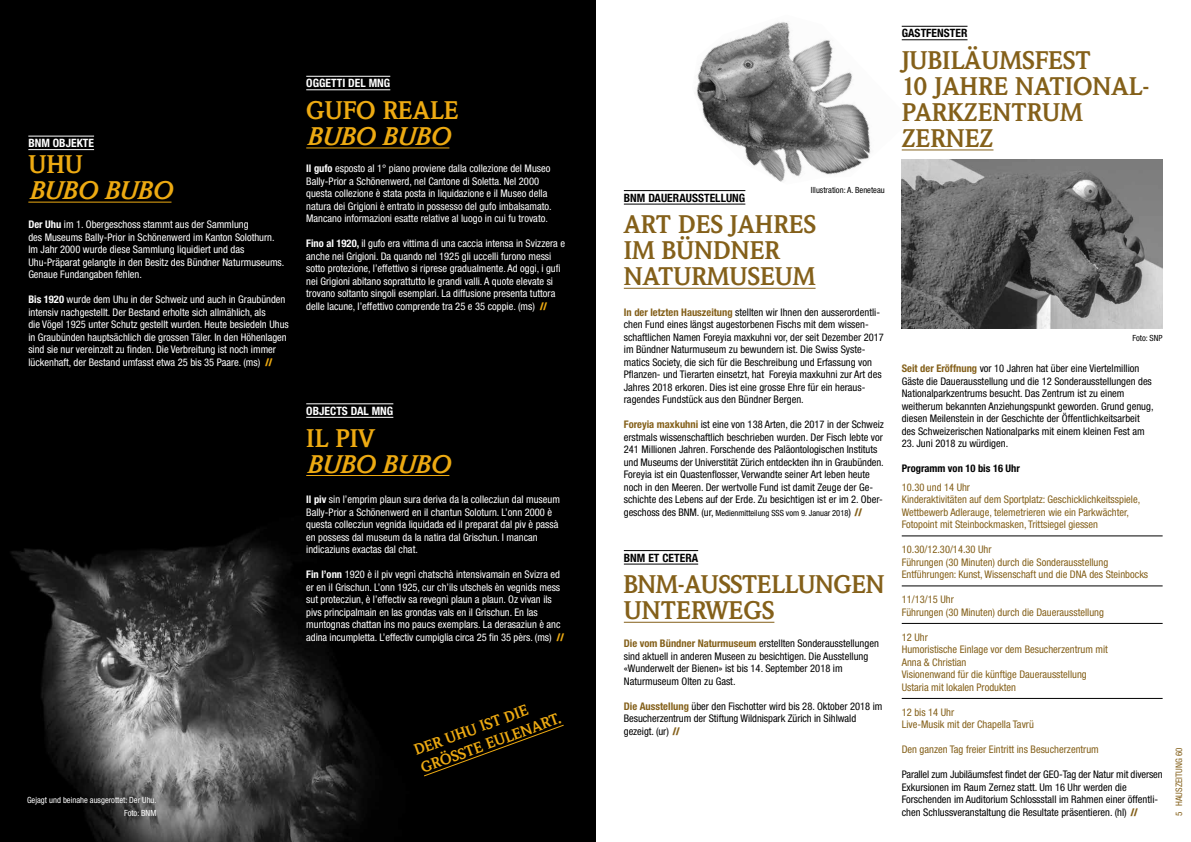
<style>
.page{position:relative;width:1191px;height:842px;background:#fff}
.page>*{position:absolute;margin:0;border:0;box-sizing:border-box;transform-origin:0 0}
.t1{font:700 25px/26px "Weidemann";color:#84601a}
.t2{font:700 25px/26px "Weidemann";letter-spacing:-.02em;color:#84601a}
.t3{font:italic 700 25px "Weidemann";color:#edaa12}
.t4{font:700 25px "Weidemann";color:#edaa12}
.t5{font:700 15px/19px "Weidemann";color:#edaa12}
.t6{font:700 condensed 11.5px "Helvetica Neue";letter-spacing:.005em;color:#000}
.t7{font:700 condensed 11.5px "Helvetica Neue";letter-spacing:.005em;color:#fff}
.t8{font:condensed 10.5px/12.5px "Helvetica Neue";color:#fff}
.t9{font:condensed 10.5px/12.5px "Helvetica Neue";color:#000}
.t10{font:condensed 10.5px/12.5px "Helvetica Neue";color:#84601a}
.t11{font:700 condensed 10.5px "Helvetica Neue";color:#000}
.t12{font:condensed 9px "Helvetica Neue";color:#84601a}
.t13{font:condensed 8.5px "Helvetica Neue";letter-spacing:-.005em;color:#000}
.t14{font:condensed 8.5px/12.5px "Helvetica Neue";color:#fff;text-align:right}
.s1{font-weight:700}
.s2{font-weight:900;color:#edaa12}
.s3{font-weight:700;color:#84601a}
.s4{font-size:10.5px}
.s5{font-weight:900;font-size:10.5px;color:#84601a}
.s6{font-weight:900;color:#84601a}
</style>
<div class="page">
<img style="left:696px;top:22px;width:215px;height:160px">
<img style="left:0;top:0;width:595px;height:842px">
<hr style="left:901px;top:39px;width:66px;height:1px;background:#000">
<hr style="left:901px;top:150px;width:92px;height:1px;background:#84601a">
<hr style="left:901px;top:536px;width:261px;height:1px;background:#000">
<hr style="left:901px;top:586px;width:261px;height:1px;background:#000">
<hr style="left:901px;top:623px;width:261px;height:1px;background:#000">
<hr style="left:901px;top:698px;width:261px;height:1px;background:#000">
<hr style="left:901px;top:26px;width:66px;height:1px;background:#000">
<hr style="left:306px;top:89px;width:84px;height:1px;background:#fff">
<hr style="left:306px;top:148px;width:143px;height:1px;background:#edaa12">
<hr style="left:306px;top:417px;width:87px;height:1px;background:#fff">
<hr style="left:306px;top:475px;width:143px;height:1px;background:#edaa12">
<hr style="left:306px;top:76px;width:84px;height:1px;background:#fff">
<hr style="left:306px;top:403px;width:87px;height:1px;background:#fff">
<img style="left:901px;top:160px;width:261px;height:168px">
<hr style="left:624px;top:204px;width:121px;height:1px;background:#000">
<hr style="left:624px;top:288px;width:191px;height:1px;background:#84601a">
<hr style="left:624px;top:564px;width:74px;height:1px;background:#000">
<hr style="left:624px;top:622px;width:150px;height:1px;background:#84601a">
<hr style="left:624px;top:190px;width:121px;height:1px;background:#000">
<hr style="left:624px;top:550px;width:74px;height:1px;background:#000">
<hr style="left:28px;top:149px;width:66px;height:1px;background:#fff">
<hr style="left:28px;top:202px;width:143px;height:1px;background:#edaa12">
<hr style="left:28px;top:136px;width:66px;height:1px;background:#fff">
<div style="left:423px;top:724px;width:141px;height:53px;background:#000"></div>
<p class="t7" style="left:28px;top:136px;width:67px">BNM OBJEKTE</p>
<h1 class="t4" style="left:28px;top:150px;width:56px">UHU</h1>
<h1 class="t3" style="left:28px;top:176px;width:145px">BUBO BUBO</h1>
<p class="t8" style="left:28px;top:218px;width:257px"><span class="s1">Der Uhu</span> im 1. Obergeschoss stammt aus der Sammlung<br>des Museums Bally-Prior in Schönenwerd im Kanton Solothurn.<br>Im Jahr 2000 wurde diese Sammlung liquidiert und das Uhu-Präparat gelangte in den Besitz des Bündner Naturmuseums.<br>Genaue Fundangaben fehlen.</p>
<p class="t8" style="left:28px;top:293px;width:262px"><span class="s1">Bis 1920</span> wurde dem Uhu in der Schweiz und auch in Graubünden intensiv nachgestellt. Der Bestand erholte sich allmählich, als<br>die Vögel 1925 unter Schutz gestellt wurden. Heute besiedeln Uhus in Graubünden hauptsächlich die grossen Täler. In den Höhenlagen sind sie nur vereinzelt zu finden. Die Verbreitung ist noch immer lückenhaft, der Bestand umfasst etwa 25 bis 35 Paare. (ms) <span class="s2">//</span></p>
<p class="t7" style="left:306px;top:76px;width:86px">OGGETTI DEL MNG</p>
<h1 class="t4" style="left:306px;top:96px;width:154px">GUFO REALE</h1>
<h1 class="t3" style="left:306px;top:121px;width:145px">BUBO BUBO</h1>
<p class="t8" style="left:306px;top:162px;width:247px"><span class="s1">Il gufo</span> esposto al 1° piano proviene dalla collezione del Museo Bally-Prior a Schönenwerd, nel Cantone di Soletta. Nel 2000 questa collezione è stata posta in liquidazione e il Museo della natura dei Grigioni è entrato in possesso del gufo imbalsamato.<br>Mancano informazioni esatte relative al luogo in cui fu trovato.</p>
<p class="t8" style="left:306px;top:237px;width:260px"><span class="s1">Fino al 1920,</span> il gufo era vittima di una caccia intensa in Svizzera e anche nei Grigioni. Da quando nel 1925 gli uccelli furono messi sotto protezione, l’effettivo si riprese gradualmente. Ad oggi, i gufi nei Grigioni abitano soprattutto le grandi valli. A quote elevate si trovano soltanto singoli esemplari. La diffusione presenta tuttora delle lacune, l’effettivo comprende tra 25 e 35 coppie. (ms) <span class="s2">//</span></p>
<p class="t7" style="left:306px;top:404px;width:89px">OBJECTS DAL MNG</p>
<h1 class="t4" style="left:306px;top:423px;width:70px">IL PIV</h1>
<h1 class="t3" style="left:306px;top:449px;width:145px">BUBO BUBO</h1>
<p class="t8" style="left:306px;top:493px;width:255px"><span class="s1">Il piv</span> sin l’emprim plaun sura deriva da la collecziun dal museum Bally-Prior a Schönenwerd en il chantun Soloturn. L’onn 2000 è questa collecziun vegnida liquidada ed il preparat dal piv è passà en possess dal museum da la natira dal Grischun. I mancan indicaziuns exactas dal chat.</p>
<p class="t8" style="left:306px;top:568px;width:259px"><span class="s1">Fin l’onn</span> 1920 è il piv vegnì chatschà intensivamain en Svizra ed er en il Grischun. L’onn 1925, cur ch’ils utschels èn vegnids mess sut protecziun, è l’effectiv sa revegnì plaun a plaun. Oz vivan ils pivs principalmain en las grondas vals en il Grischun. En las muntognas chattan ins mo paucs exemplars. La derasaziun è anc adina incumpletta. L’effectiv cumpiglia circa 25 fin 35 pèrs. (ms) <span class="s2">//</span></p>
<p class="t14" style="left:27px;top:794px;width:131px">Gejagt und beinahe ausgerottet: Der Uhu.<br>Foto: BNM</p>
<h2 class="t5" style="left:411px;top:742px;width:150px;rotate:-20deg">DER UHU IST DIE<br>GRÖSSTE EULENART.</h2>
<p class="t6" style="left:901px;top:26px;width:67px">GASTFENSTER</p>
<h1 class="t1" style="left:901px;top:48px;width:249px">JUBILÄUMSFEST<br>10 JAHRE NATIONAL-<br>PARKZENTRUM<br>ZERNEZ</h1>
<p class="t13" style="left:811px;top:185px;width:75px">Illustration: A. Beneteau</p>
<p class="t6" style="left:624px;top:191px;width:123px">BNM DAUERAUSSTELLUNG</p>
<h1 class="t1" style="left:624px;top:212px;width:194px">ART DES JAHRES<br>IM BÜNDNER<br>NATURMUSEUM</h1>
<p class="t9" style="left:624px;top:306px;width:261px"><span class="s3">In der letzten Hauszeitung</span> stellten wir Ihnen den ausserordentli&shy;chen Fund eines längst augestorbenen Fischs mit dem wissen&shy;schaftlichen Namen Foreyia maxkuhni vor, der seit Dezember 2017 im Bündner Naturmuseum zu bewundern ist. Die Swiss Syste&shy;matics Society, die sich für die Beschreibung und Erfassung von Pflanzen- und Tierarten einsetzt, hat Foreyia maxkuhni zur Art des Jahres 2018 erkoren. Dies ist eine grosse Ehre für ein heraus&shy;ragendes Fundstück aus den Bündner Bergen.</p>
<p class="t9" style="left:624px;top:418px;width:262px"><span class="s3">Foreyia maxkuhni</span> ist eine von 138 Arten, die 2017 in der Schweiz erstmals wissenschaftlich beschrieben wurden. Der Fisch lebte vor 241 Millionen Jahren. Forschende des Paläontologischen Instituts und Museums der Universtität Zürich entdeckten ihn in Graubünden.<br>Foreyia ist ein Quastenflosser, Verwandte seiner Art leben heute noch in den Meeren. Der wertvolle Fund ist damit Zeuge der Ge&shy;schichte des Lebens auf der Erde. Zu besichtigen ist er im 2. Ober-</p>
<p class="t13" style="left:624px;top:508px;width:239px"><span class="s4">geschoss des BNM. (ur,</span> Medienmitteilung SSS vom 9. Januar 2018<span class="s4">)</span> <span class="s5">//</span></p>
<p class="t6" style="left:624px;top:550px;width:76px">BNM ET CETERA</p>
<h1 class="t2" style="left:624px;top:572px;width:262px">BNM-AUSSTELLUNGEN<br>UNTERWEGS</h1>
<p class="t9" style="left:624px;top:637px;width:256px"><span class="s3">Die vom Bündner Naturmuseum</span> erstellten Sonderausstellungen sind aktuell in anderen Museen zu besichtigen. Die Ausstellung «Wunderwelt der Bienen» ist bis 14. September 2018 im Naturmuseum Olten zu Gast.</p>
<p class="t9" style="left:624px;top:700px;width:260px"><span class="s3">Die Ausstellung</span> über den Fischotter wird bis 28. Oktober 2018 im<br>Besucherzentrum der Stiftung Wildnispark Zürich in Sihlwald gezeigt. (ur) <span class="s6">//</span></p>
<p class="t13" style="left:1132px;top:333px;width:32px">Foto: SNP</p>
<p class="t9" style="left:901px;top:362px;width:253px"><span class="s3">Seit der Eröffnung</span> vor 10 Jahren hat über eine Viertelmillion Gäste die Dauerausstellung und die 12 Sonderausstellungen des Nationalparkzentrums besucht. Das Zentrum ist zu einem weitherum bekannten Anziehungspunkt geworden. Grund genug, diesen Meilenstein in der Geschichte der Öffentlichkeitsarbeit des Schweizerischen Nationalparks mit einem kleinen Fest am</p>
<p class="t9" style="left:901px;top:437px;width:108px">23. Juni 2018 zu würdigen.</p>
<p class="t11" style="left:901px;top:462px;width:120px">Programm von 10 bis 16 Uhr</p>
<p class="t10" style="left:901px;top:481px;width:240px">10.30 und 14 Uhr<br>Kinderaktivitäten auf dem Sportplatz: Geschicklichkeitsspiele, Wettbewerb Adlerauge, telemetrieren wie ein Parkwächter, Fotopoint mit Steinbockmasken, Trittsiegel giessen</p>
<p class="t10" style="left:901px;top:543px;width:248px">10.30/12.30/14.30 Uhr<br>Führungen (30 Minuten) durch die Sonderausstellung<br>Entführungen: Kunst, Wissenschaft und die DNA des Steinbocks</p>
<p class="t10" style="left:901px;top:593px;width:204px">11/13/15 Uhr<br>Führungen (30 Minuten) durch die Dauerausstellung</p>
<p class="t10" style="left:901px;top:631px;width:208px">12 Uhr<br>Humoristische Einlage vor dem Besucherzentrum mit<br>Anna &amp; Christian<br>Visionenwand für die künftige Dauerausstellung<br>Ustaria mit lokalen Produkten</p>
<p class="t10" style="left:901px;top:706px;width:134px">12 bis 14 Uhr<br>Live-Musik mit der Chapella Tavrü</p>
<p class="t10" style="left:901px;top:743px;width:198px">Den ganzen Tag freier Eintritt ins Besucherzentrum</p>
<p class="t9" style="left:901px;top:768px;width:262px">Parallel zum Jubiläumsfest findet der GEO-Tag der Natur mit diversen Exkursionen im Raum Zernez statt. Um 16 Uhr werden die Forschenden im Auditorium Schlossstall im Rahmen einer öffentli&shy;chen Schlussveranstaltung die Resultate präsentieren. (hl) <span class="s6">//</span></p>
<p class="t12" style="left:1173px;top:816px;width:70px;rotate:-90deg">5 HAUSZEITUNG 60</p>
</div>
